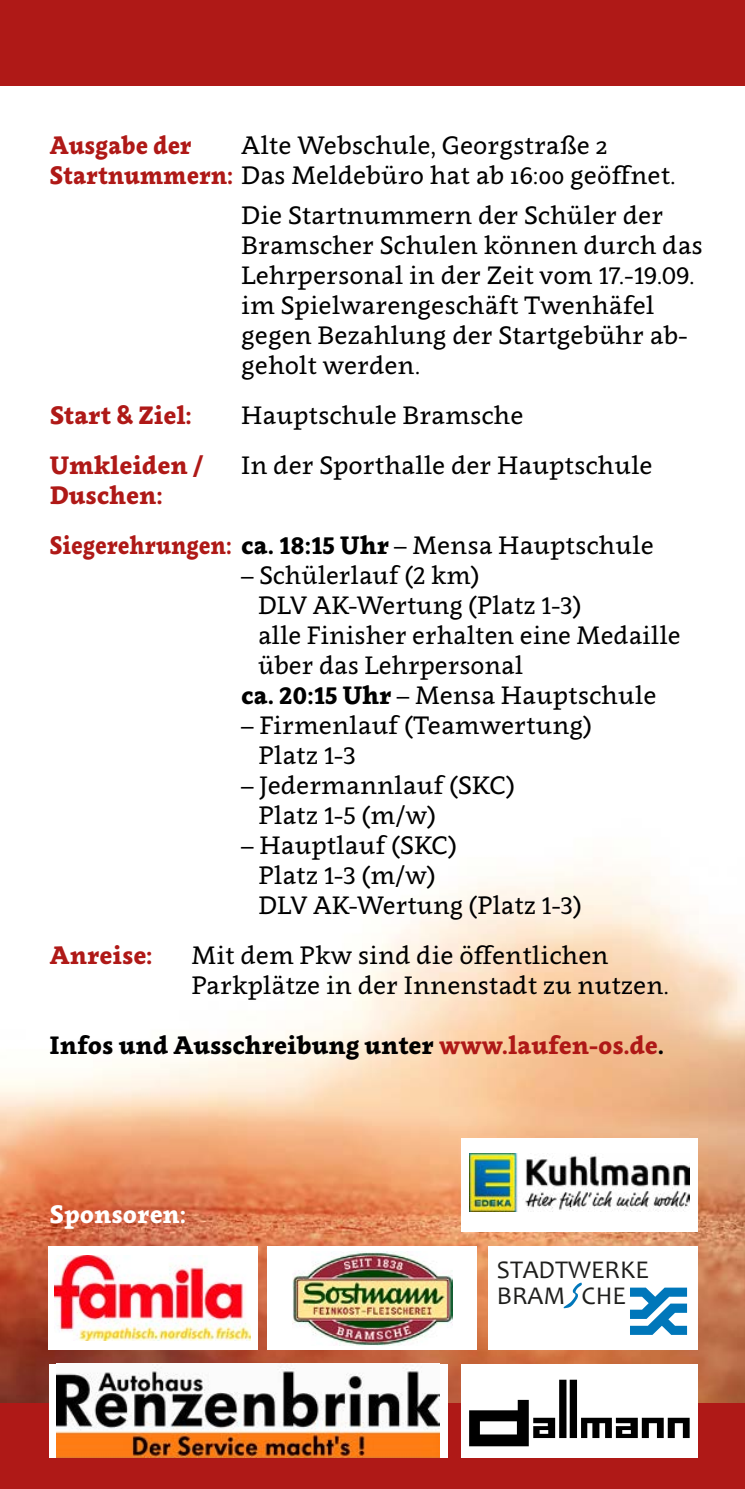
<style>
.page{position:relative;width:745px;height:1489px;background:#fff}
.page>*{position:absolute;margin:0;border:0;box-sizing:border-box;transform-origin:0 0}
.t1{font:25.75px/25.8px "Candara";color:#1e1e1c}
.t2{font:25px/30px "Clavo";color:#000}
.t3{font:800 25px/50px "Clavo";color:#af1917}
.t4{font:800 25px "Clavo";color:#000}
.t5{font:800 25px "Clavo";color:#af1917;scale:.95 1}
.t6{font:800 25px "Clavo";color:#fff}
.s1{font-weight:800;color:#af1917}
.s2{color:#000}
.s3{font-weight:400;color:#000}
.s4{font-weight:800}
.s5{color:#af1917}
</style>
<div class="page">
<img style="left:0;top:871px;width:744px;height:532px">
<div style="left:0;top:0;width:744px;height:85px;background:#af1917"></div>
<div style="left:0;top:1403px;width:744px;height:85px;background:#af1917"></div>
<div style="left:48px;top:1245px;width:209px;height:104px;background:#fff"></div>
<img style="left:55px;top:1255px;width:195px;height:85px">
<div style="left:487px;top:1245px;width:210px;height:104px;background:#fff"></div>
<svg style="left:563px;top:1282px;width:18px;height:26px"></svg>
<svg style="left:630px;top:1287px;width:56px;height:47px"></svg>
<div style="left:267px;top:1245px;width:210px;height:104px;background:#fff"></div>
<img style="left:292px;top:1251px;width:160px;height:93px">
<div style="left:50px;top:1363px;width:397px;height:94px;background:#fff"></div>
<img style="left:57px;top:1364px;width:382px;height:93px">
<div style="left:461px;top:1363px;width:236px;height:94px;background:#fff"></div>
<svg style="left:469px;top:1379px;width:220px;height:67px"></svg>
<div style="left:461px;top:1137px;width:236px;height:94px;background:#fff"></div>
<img style="left:469px;top:1153px;width:220px;height:57px">
<p class="t2" style="left:50px;top:129px;width:627px;text-indent:191px">Alte Webschule, Georgstraße 2<br><span class="s1">Startnummern:</span> Das Meldebüro hat ab 16:00 geöffnet.</p>
<p class="t2" style="left:241px;top:199px;width:463px">Die Startnummern der Schüler der<br>Bramscher Schulen können durch das<br>Lehrpersonal in der Zeit vom 17.-19.09. im Spielwarengeschäft Twenhäfel gegen Bezahlung der Startgebühr ab&shy;geholt werden.</p>
<p class="t3" style="left:50px;top:389px;width:144px">Start &amp; Ziel:</p>
<p class="t2" style="left:241px;top:399px;width:283px">Hauptschule Bramsche</p>
<p class="t3" style="left:50px;top:439px;width:155px">Umkleiden /</p>
<p class="t2" style="left:241px;top:449px;width:412px">In der Sporthalle der Hauptschule</p>
<p class="t3" style="left:50px;top:469px;width:605px">Duschen:<br>Siegerehrungen: <span class="s2">ca. 18:15 Uhr</span> <span class="s3">– Mensa Hauptschule</span></p>
<p class="t2" style="left:241px;top:559px;width:239px">– Schülerlauf (2 km)</p>
<p class="t2" style="left:258px;top:589px;width:324px">DLV AK-Wertung (Platz 1-3)</p>
<p class="t2" style="left:258px;top:619px;width:424px">alle Finisher erhalten eine Medaille</p>
<p class="t2" style="left:258px;top:649px;width:266px">über das Lehrpersonal</p>
<p class="t2" style="left:241px;top:679px;width:416px"><span class="s4">ca. 20:15 Uhr</span> – Mensa Hauptschule</p>
<p class="t2" style="left:258px;top:709px;width:335px;text-indent:-17px">– Firmenlauf (Teamwertung)<br>Platz 1-3</p>
<p class="t2" style="left:258px;top:769px;width:258px;text-indent:-17px">– Jedermannlauf (SKC)<br>Platz 1-5 (m/w)</p>
<p class="t2" style="left:258px;top:829px;width:324px;text-indent:-17px">– Hauptlauf (SKC)<br>Platz 1-3 (m/w)<br>DLV AK-Wertung (Platz 1-3)</p>
<p class="t3" style="left:50px;top:929px;width:104px">Anreise:</p>
<p class="t2" style="left:191px;top:939px;width:479px">Mit dem Pkw sind die öffentlichen<br>Parkplätze in der Innenstadt zu nutzen.</p>
<p class="t4" style="left:50px;top:1027px;width:615px">Infos und Ausschreibung unter <span class="s5">www.laufen-os.de</span>.</p>
<p class="t5" style="left:50px;top:127px;width:151px">Ausgabe der</p>
<p class="t6" style="left:50px;top:1195px;width:138px">Sponsoren:</p>
<p class="t1" style="left:496px;top:1256px;width:153px">STADTWERKE<br>BRAM CHE</p>
</div>
